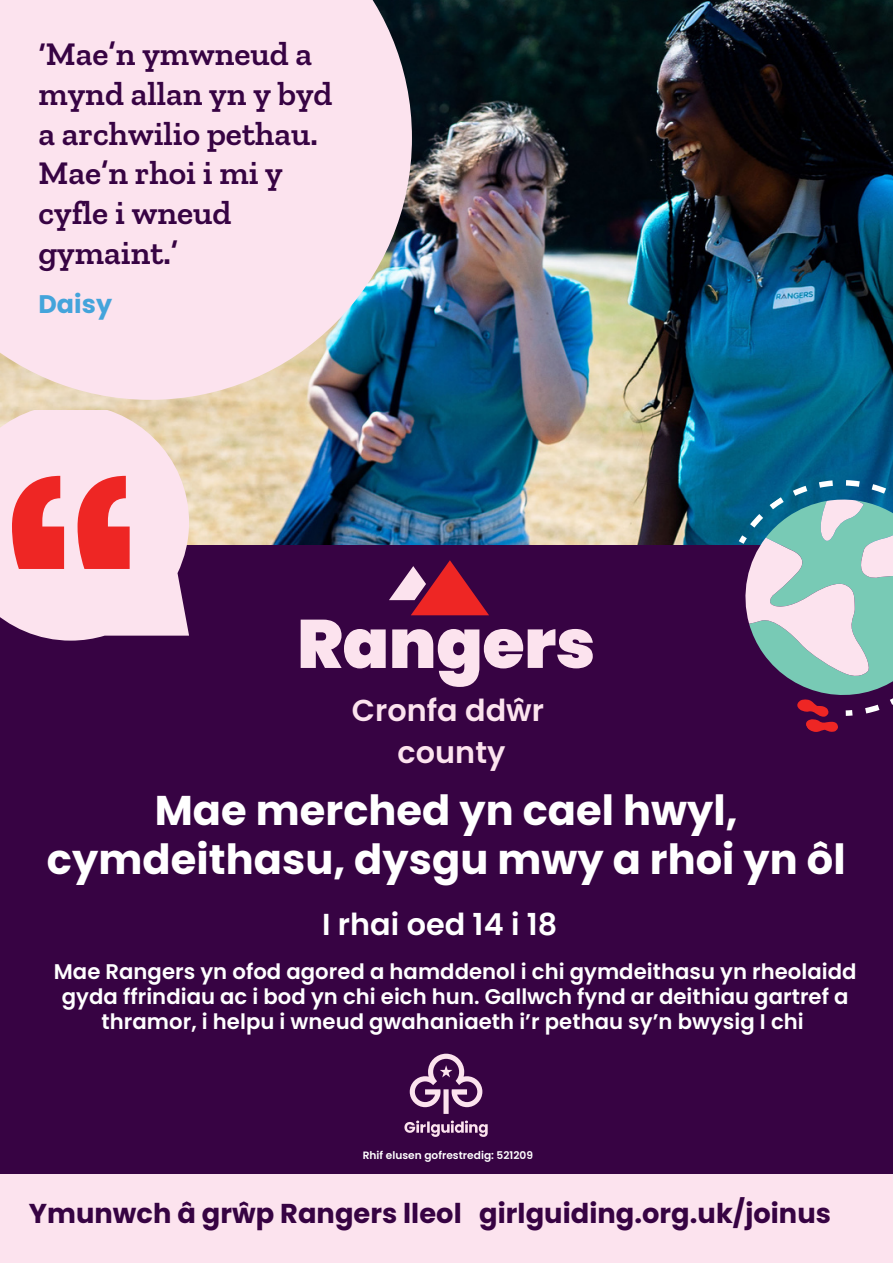
<style>
.page{position:relative;width:893px;height:1264px;background:#fff}
.page>*{position:absolute;margin:0;border:0;box-sizing:border-box;transform-origin:0 0}
.t1{font:700 41.55px/49.3px "Poppins";color:#fff;text-align:center}
.t2{font:600 33.6px/39.8px "Zilla Slab";color:#370343}
.t3{font:600 30.3px "Poppins";color:#fce3ee}
.t4{font:600 30.3px "Poppins";color:#fff}
.t5{font:700 27.3px "Poppins";color:#370343}
.t6{font:700 25.35px "Poppins";color:#44a4db}
.t7{font:600 21.15px/24.8px "Poppins";color:#fff;text-align:center}
.t8{font:600 10.65px "Poppins";color:#fff}
</style>
<div class="page">
<div style="left:0;top:511px;width:892px;height:751px;background:#370343"></div>
<img style="left:0;top:0;width:892px;height:545px">
<svg style="left:404px;top:1053px;width:83px;height:83px"></svg>
<svg style="left:0;top:0;width:412px;height:400px;background:#ead7e2"></svg>
<svg style="left:0;top:404px;width:189px;height:236px;background:#f1bbc1"></svg>
<svg style="left:300px;top:560px;width:292px;height:127px"></svg>
<div style="left:0;top:1174px;width:892px;height:88px;background:#fce3ee"></div>
<svg style="left:738px;top:480px;width:154px;height:252px"></svg>
<p class="t2" style="left:38px;top:34px;width:295px">‘Mae’n ymwneud a mynd allan yn y byd a archwilio pethau.<br>Mae’n rhoi i mi y cyfle i wneud gymaint.’</p>
<p class="t6" style="left:38px;top:287px;width:75px">Daisy</p>
<p class="t3" style="left:352px;top:689px;width:194px">Cronfa ddŵr</p>
<p class="t3" style="left:397px;top:731px;width:109px">county</p>
<p class="t1" style="left:47px;top:785px;width:800px">Mae merched yn cael hwyl, cymdeithasu, dysgu mwy a rhoi yn ôl</p>
<p class="t4" style="left:322px;top:903px;width:236px">I rhai oed 14 i 18</p>
<p class="t7" style="left:54px;top:959px;width:804px">Mae Rangers yn ofod agored a hamddenol i chi gymdeithasu yn rheolaidd gyda ffrindiau ac i bod yn chi eich hun. Gallwch fynd ar deithiau gartref a thramor, i helpu i wneud gwahaniaeth i’r pethau sy’n bwysig I chi</p>
<p class="t8" style="left:363px;top:1147px;width:172px">Rhif elusen gofrestredig: 521209</p>
<p class="t5" style="left:29px;top:1193px;width:803px">Ymunwch â grŵp Rangers lleol girlguiding.org.uk/joinus</p>
</div>
